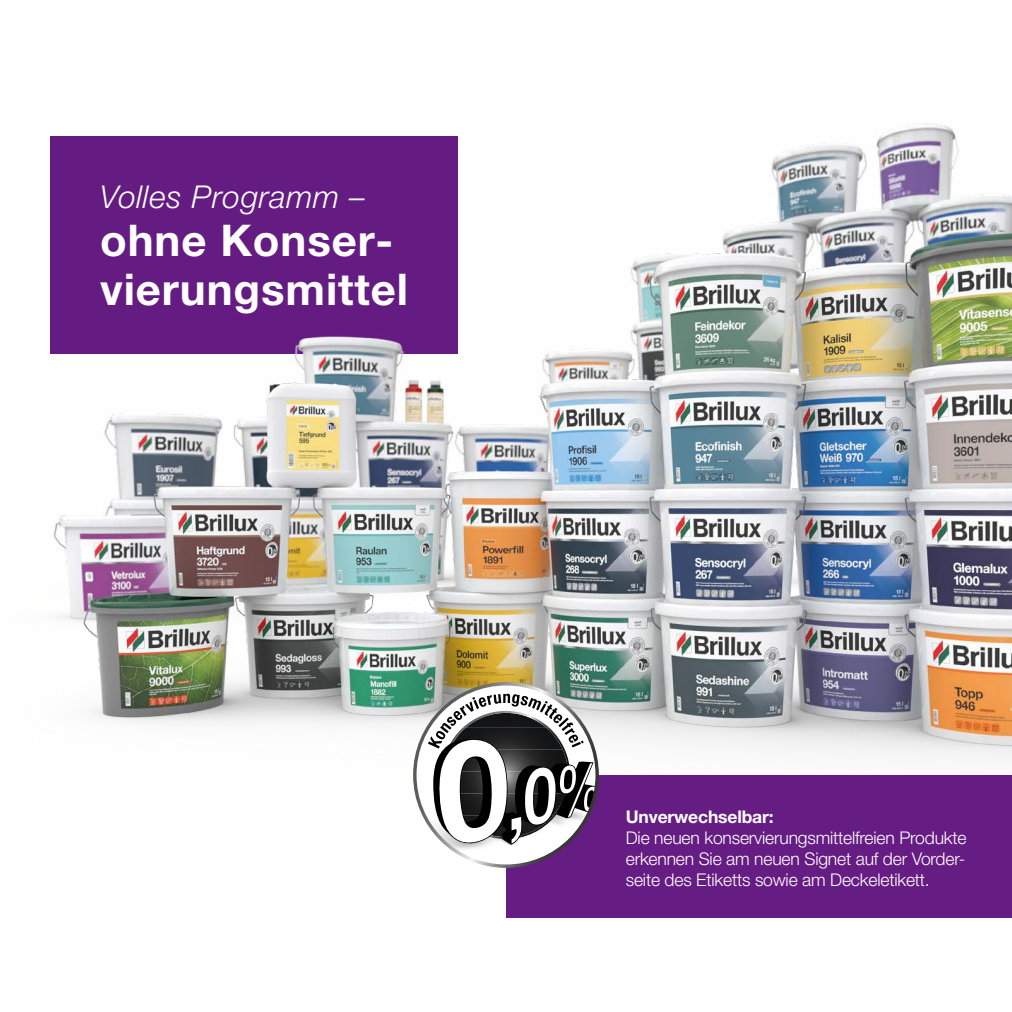
<style>
.page{position:relative;width:1012px;height:1012px;background:#fff}
.page>*{position:absolute;margin:0;border:0;box-sizing:border-box;transform-origin:0 0}
.t1{font:700 43.75px/48.1px "Helvetica Neue LT Pro";letter-spacing:.02em;color:#fff}
.t2{font:italic 300 31.5px "Helvetica Neue LT Pro";letter-spacing:.02em;color:#fff}
.t3{font:300 17.5px/21px "Helvetica Neue LT Pro";letter-spacing:-.01em;color:#fff;text-align:justify}
.t4{font:700 17.5px "Helvetica Neue LT Pro";letter-spacing:-.01em;color:#fff}
</style>
<div class="page">
<img style="left:50px;top:123px;width:962px;height:633px">
<div style="left:506px;top:775px;width:506px;height:142px;background:#661d83"></div>
<svg style="left:413px;top:682px;width:186px;height:186px"></svg>
<h2 class="t2" style="left:100px;top:178px;width:267px">Volles Programm –</h2>
<h1 class="t1" style="left:100px;top:216px;width:309px">ohne Konser&shy;vierungsmittel</h1>
<p class="t4" style="left:626px;top:806px;width:149px">Unverwechselbar:</p>
<p class="t3" style="left:626px;top:827px;width:342px">Die neuen konservierungsmittelfreien Produkte erkennen Sie am neuen Signet auf der Vorder&shy;seite des Etiketts sowie am Deckeletikett.</p>
</div>
